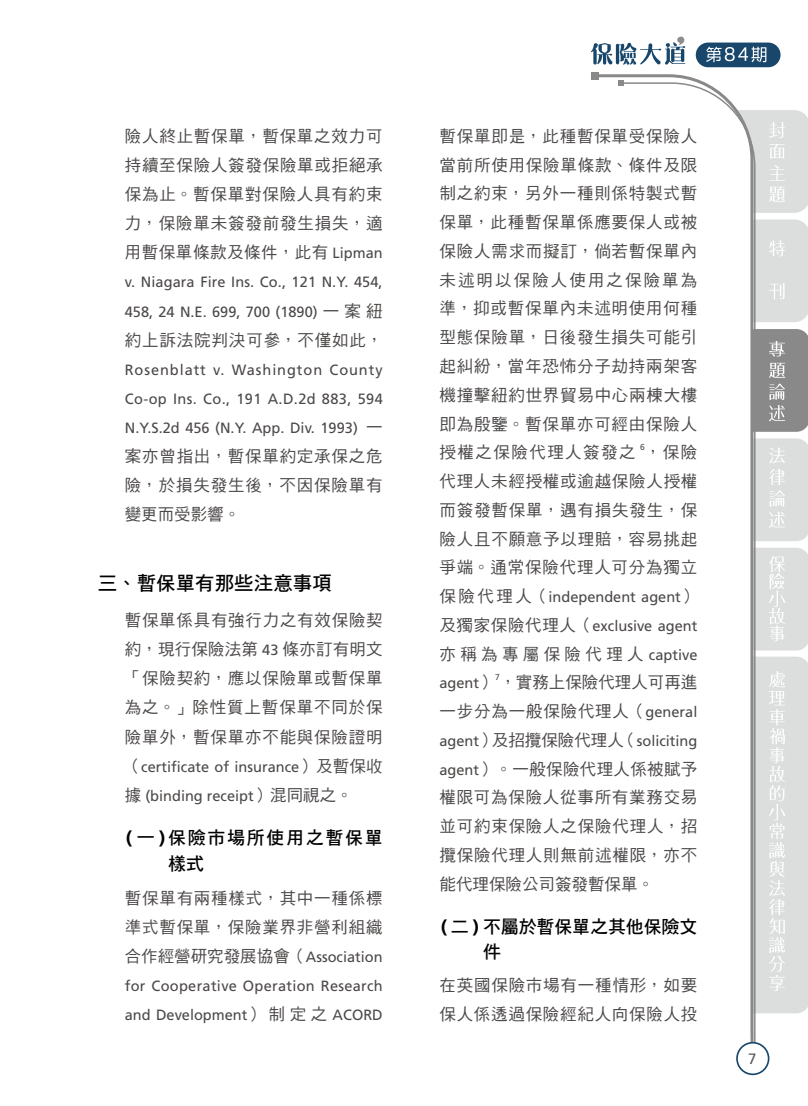
<style>
.page{position:relative;width:808px;height:1106px;background:#fff}
.page>*{position:absolute;margin:0;border:0;box-sizing:border-box;transform-origin:0 0}
.t1{font:19.5px "DF Hei Std W7";color:#000}
.t2{font:18px/26.1px "DF Hei Std W7";letter-spacing:.09em;color:#000}
.t3{font:18px/25.8px "DF Hei Std W7";letter-spacing:-.005em;color:#000}
.t4{font:16.5px/28.8px "DF Hei Std W5";letter-spacing:.05em;color:#4c4948;text-align:justify}
.t5{font:16.5px/28.8px "DF Hei Std W5";letter-spacing:.025em;color:#4c4948}
.t6{font:16.5px "DF Hei Std W5";letter-spacing:.265em;color:#4c4948}
.t7{font:15px "Frutiger LT Std";color:#595757}
.t8{font:14.85px/29.1px "Frutiger LT Std";color:#4c4948}
.t9{font:14.85px/29.1px "Frutiger LT Std";letter-spacing:.02em;color:#4c4948}
.t10{font:8.7px "Frutiger LT Std";color:#4c4948}
.s1{font-family:"Frutiger LT Std";font-size:14.85px}
.s2{font-family:"DF Hei Std W5";font-size:16.5px}
.s3{font-family:"Frutiger LT Std";font-weight:700}
</style>
<div class="page">
<div style="left:757px;top:219px;width:51px;height:103px;background:#dcdddd"></div>
<div style="left:591px;top:72px;width:8px;height:8px;background:#898989"></div>
<svg style="left:624px;top:82px;width:133px;height:992px"></svg>
<svg style="left:618px;top:80px;width:6px;height:6px"></svg>
<svg style="left:714px;top:110px;width:94px;height:103px"></svg>
<svg style="left:737px;top:329px;width:71px;height:103px"></svg>
<svg style="left:737px;top:438px;width:71px;height:103px"></svg>
<svg style="left:737px;top:548px;width:71px;height:102px"></svg>
<svg style="left:737px;top:656px;width:71px;height:357px"></svg>
<div style="left:737px;top:1042px;width:31px;height:32px;background:#fff;border-radius:50%"></div>
<div style="left:736px;top:1041px;width:33px;height:34px;border:2px solid #19476c;border-radius:50%"></div>
<svg style="left:591px;top:36px;width:94px;height:29px"></svg>
<div style="left:696px;top:43px;width:84px;height:24px;background:#19476c;border-radius:12px"></div>
<svg style="left:706px;top:47px;width:60px;height:15px"></svg>
<div style="left:709px;top:949px;width:39px;height:72px;background:#fff"></div>
<p class="t4" style="left:125px;top:121px;width:259px">險人終止暫保單，暫保單之效力可持續至保險人簽發保險單或拒絕承保為止。暫保單對保險人具有約束力，保險單未簽發前發生損失，適用暫保單條款及條件，此有 <span class="s1">Lipman</span></p>
<p class="t8" style="left:125px;top:268px;width:259px">v. Niagara Fire Ins. Co., 121 N.Y. 454,<br>458, 24 N.E. 699, 700 (1890) <span class="s2">一案紐</span></p>
<p class="t4" style="left:125px;top:325px;width:259px">約上訴法院判決可參，不僅如此，</p>
<p class="t8" style="left:125px;top:355px;width:259px;text-align:justify">Rosenblatt v. Washington County Co-op Ins. Co., 191 A.D.2d 883, 594<br>N.Y.S.2d 456 (N.Y. App. Div. 1993) <span class="s2">一</span></p>
<p class="t4" style="left:125px;top:441px;width:259px">案亦曾指出，暫保單約定承保之危險，於損失發生後，不因保險單有變更而受影響。</p>
<p class="t1" style="left:98px;top:572px;width:235px">三、暫保單有那些注意事項</p>
<p class="t4" style="left:125px;top:605px;width:259px">暫保單係具有強行力之有效保險契約，現行保險法第 <span class="s1">43</span> 條亦訂有明文「保險契約，應以保險單或暫保單為之。」除性質上暫保單不同於保險單外，暫保單亦不能與保險證明</p>
<p class="t8" style="left:125px;top:752px;width:259px"><span class="s2">（</span>certificate of insurance<span class="s2">）及暫保收據</span> (binding receipt<span class="s2">）混同視之。</span></p>
<p class="t2" style="left:168px;top:824px;width:216px;text-indent:-42px"><span class="s3">(</span> 一 <span class="s3">)</span> 保險市場所使用之暫保單樣式</p>
<p class="t4" style="left:125px;top:882px;width:259px">暫保單有兩種樣式，其中一種係標準式暫保單，保險業界非營利組織合作經營研究發展協會（<span class="s1">Association</span></p>
<p class="t9" style="left:125px;top:971px;width:259px">for Cooperative Operation Research and Development<span class="s2">）制定之</span> ACORD</p>
<p class="t4" style="left:439px;top:121px;width:259px">暫保單即是，此種暫保單受保險人當前所使用保險單條款、條件及限制之約束，另外一種則係特製式暫保單，此種暫保單係應要保人或被保險人需求而擬訂，倘若暫保單內未述明以保險人使用之保險單為準，抑或暫保單內未述明使用何種型態保險單，日後發生損失可能引起糾紛，當年恐怖分子劫持兩架客機撞擊紐約世界貿易中心兩棟大樓即為殷鑒。暫保單亦可經由保險人授權之保險代理人簽發之</p>
<p class="t10" style="left:640px;top:442px;width:6px">6</p>
<p class="t4" style="left:439px;top:437px;width:259px;text-indent:205px">，保險代理人未經授權或逾越保險人授權而簽發暫保單，遇有損失發生，保險人且不願意予以理賠，容易挑起爭端。通常保險代理人可分為獨立</p>
<p class="t8" style="left:439px;top:582px;width:259px"><span class="s2">保險代理人（</span>independent agent<span class="s2">）及獨家保險代理人（</span>exclusive agent</p>
<p class="t6" style="left:439px;top:644px;width:259px">亦稱為專屬保險代理人<span class="s1">captive</span></p>
<p class="t10" style="left:495px;top:672px;width:6px">7</p>
<p class="t5" style="left:439px;top:667px;width:259px"><span class="s1">agent</span>），實務上保險代理人可再進一步分為一般保險代理人（<span class="s1">general</span></p>
<p class="t8" style="left:439px;top:726px;width:259px">agent<span class="s2">）及招攬保險代理人（</span>soliciting</p>
<p class="t4" style="left:439px;top:754px;width:259px"><span class="s1">agent</span>）。一般保險代理人係被賦予權限可為保險人從事所有業務交易並可約束保險人之保險代理人，招攬保險代理人則無前述權限，亦不能代理保險公司簽發暫保單。</p>
<p class="t3" style="left:483px;top:912px;width:216px;text-indent:-42px"><span class="s3">(</span> 二 <span class="s3">)</span> 不屬於暫保單之其他保險文件</p>
<p class="t4" style="left:439px;top:970px;width:259px">在英國保險市場有一種情形，如要保人係透過保險經紀人向保險人投</p>
<p class="t7" style="left:748px;top:1050px;width:10px">7</p>
</div>
